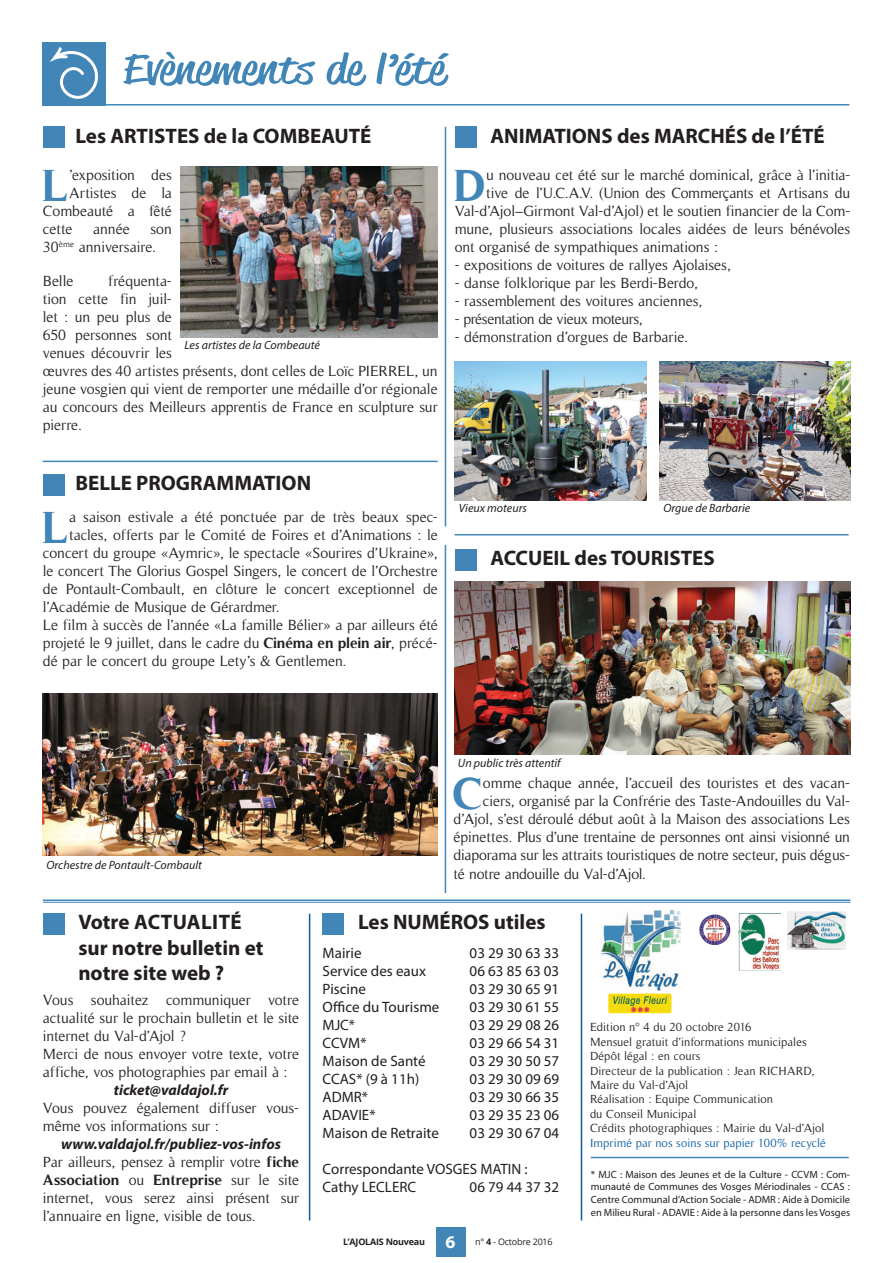
<style>
.page{position:relative;width:893px;height:1263px;background:#fff}
.page>*{position:absolute;margin:0;border:0;box-sizing:border-box;transform-origin:0 0}
.t1{font:700 45.45px "Timeless";color:#4186b7}
.t2{font:40.5px "Reklame Script";color:#4186b7;scale:1.5 1}
.t3{font:700 21px/25.2px "Myriad Pro";color:#231f20}
.t4{font:15px/18px "Timeless";letter-spacing:-.005em;color:#231f20}
.t5{font:15px/18px "Myriad Pro";color:#231f20}
.t6{font:italic 700 15px "Myriad Pro";color:#231f20}
.t7{font:15px "Timeless";letter-spacing:-.025em;color:#231f20}
.t8{font:12px/14.4px "Timeless";letter-spacing:.005em;color:#231f20}
.t9{font:italic 12px "Myriad Pro";color:#231f20}
.t10{font:12px "Timeless";letter-spacing:.005em;color:#0d5d9e}
.t11{font:10.5px/12.6px "Myriad Pro";color:#231f20;text-align:justify}
.t12{font:700 9px "Open Sans";letter-spacing:-.025em;color:#231f20}
.s1{font-weight:700}
.s2{font-family:"Myriad Pro";font-size:18px;color:#fff}
.s3{font-weight:400}
</style>
<div class="page">
<div style="left:436px;top:1227px;width:29px;height:29px;background:#4186b7"></div>
<hr style="left:43px;top:899px;width:807px;height:2px;background:#4186b7">
<hr style="left:43px;top:902px;width:807px;height:1px;background:#4186b7">
<div style="left:455px;top:549px;width:21px;height:22px;background:#4186b7"></div>
<div style="left:323px;top:914px;width:21px;height:21px;background:#4186b7"></div>
<div style="left:43px;top:914px;width:21px;height:21px;background:#4186b7"></div>
<hr style="left:581px;top:914px;width:1px;height:306px;background:#0d5d9e">
<hr style="left:309px;top:914px;width:1px;height:306px;background:#0d5d9e">
<hr style="left:591px;top:1157px;width:258px;height:1px;background:#4186b7">
<hr style="left:43px;top:461px;width:395px;height:1px;background:#4186b7">
<hr style="left:455px;top:534px;width:394px;height:1px;background:#4186b7">
<div style="left:455px;top:127px;width:21px;height:21px;background:#4186b7"></div>
<div style="left:44px;top:474px;width:21px;height:21px;background:#4186b7"></div>
<img style="left:42px;top:693px;width:396px;height:163px">
<hr style="left:445px;top:127px;width:1px;height:399px;background:#4186b7">
<hr style="left:445px;top:545px;width:1px;height:348px;background:#4186b7">
<hr style="left:106px;top:104px;width:743px;height:2px;background:#4186b7">
<div style="left:42px;top:42px;width:64px;height:64px;background:#4186b7"></div>
<svg style="left:51px;top:47px;width:47px;height:52px"></svg>
<div style="left:43px;top:127px;width:21px;height:21px;background:#4186b7"></div>
<img style="left:180px;top:166px;width:258px;height:172px">
<img style="left:455px;top:361px;width:191px;height:139px">
<img style="left:659px;top:361px;width:191px;height:139px">
<img style="left:600px;top:910px;width:80px;height:81px">
<div style="left:608px;top:994px;width:63px;height:19px;background:#f4db0d;border-radius:2px"></div>
<img style="left:613px;top:996px;width:55px;height:16px">
<img style="left:699px;top:914px;width:32px;height:31px">
<img style="left:739px;top:913px;width:41px;height:57px">
<img style="left:788px;top:912px;width:57px;height:37px">
<img style="left:455px;top:581px;width:395px;height:174px">
<h2 class="t2" style="left:123px;top:41px;width:216px">Evènements de l’été</h2>
<h3 class="t3" style="left:75px;top:122px;width:297px">Les ARTISTES de la COMBEAUTÉ</h3>
<h3 class="t3" style="left:490px;top:122px;width:336px">ANIMATIONS des MARCHÉS de l’ÉTÉ</h3>
<h1 class="t1" style="left:42px;top:159px;width:28px">L</h1>
<p class="t4" style="left:69px;top:166px;width:104px">’exposition des</p>
<p class="t4" style="left:69px;top:184px;width:104px">Artistes de la</p>
<p class="t4" style="left:43px;top:202px;width:130px">Combeauté a fêté</p>
<p class="t4" style="left:43px;top:220px;width:31px">cette</p>
<p class="t4" style="left:93px;top:220px;width:38px">année</p>
<p class="t4" style="left:43px;top:220px;width:130px;text-indent:107px">son<br>30<sup>ème</sup> anniversaire.</p>
<p class="t4" style="left:43px;top:272px;width:32px">Belle</p>
<p class="t4" style="left:43px;top:272px;width:396px;text-indent:65px">fréquenta-<br>tion cette fin juil-<br>let : un peu plus de<br>650 personnes sont<br>venues découvrir les<br>œuvres des 40 artistes présents, dont celles de Loïc PIERREL, un jeune vosgien qui vient de remporter une médaille d’or régionale au concours des Meilleurs apprentis de France en sculpture sur pierre.</p>
<p class="t9" style="left:185px;top:338px;width:137px">Les artistes de la Combeauté</p>
<h3 class="t3" style="left:75px;top:469px;width:237px">BELLE PROGRAMMATION</h3>
<h1 class="t1" style="left:42px;top:500px;width:28px">L</h1>
<p class="t4" style="left:69px;top:508px;width:370px">a saison estivale a été ponctuée par de très beaux spec-</p>
<p class="t4" style="left:69px;top:526px;width:370px">tacles, offerts par le Comité de Foires et d’Animations : le</p>
<p class="t4" style="left:43px;top:544px;width:396px">concert du groupe «Aymric», le spectacle «Sourires d’Ukraine»,</p>
<p class="t4" style="left:43px;top:562px;width:396px">le concert The Glorius Gospel Singers, le concert de l’Orchestre</p>
<p class="t4" style="left:43px;top:580px;width:396px">de Pontault-Combault, en clôture le concert exceptionnel de</p>
<p class="t4" style="left:43px;top:598px;width:238px">l’Académie de Musique de Gérardmer.</p>
<p class="t4" style="left:43px;top:616px;width:396px">Le film à succès de l’année «La famille Bélier» a par ailleurs été</p>
<p class="t4" style="left:43px;top:634px;width:396px">projeté le 9 juillet, dans le cadre du <span class="s1">Cinéma en plein air</span>, précé-</p>
<p class="t4" style="left:43px;top:652px;width:305px">dé par le concert du groupe Lety’s &amp; Gentlemen.</p>
<h1 class="t1" style="left:454px;top:159px;width:33px">D</h1>
<p class="t4" style="left:486px;top:166px;width:366px">u nouveau cet été sur le marché dominical, grâce à l’initia-</p>
<p class="t4" style="left:486px;top:184px;width:366px">tive de l’U.C.A.V. (Union des Commerçants et Artisans du</p>
<p class="t4" style="left:455px;top:202px;width:397px">Val-d’Ajol–Girmont Val-d’Ajol) et le soutien financier de la Com-</p>
<p class="t4" style="left:455px;top:220px;width:397px">mune, plusieurs associations locales aidées de leurs bénévoles</p>
<p class="t4" style="left:455px;top:238px;width:265px">ont organisé de sympathiques animations :</p>
<p class="t4" style="left:455px;top:256px;width:278px">- expositions de voitures de rallyes Ajolaises,</p>
<p class="t4" style="left:455px;top:274px;width:245px">- danse folklorique par les Berdi-Berdo,</p>
<p class="t4" style="left:455px;top:292px;width:249px">- rassemblement des voitures anciennes,</p>
<p class="t7" style="left:455px;top:311px;width:190px">- présentation de vieux moteurs,</p>
<p class="t4" style="left:455px;top:328px;width:235px">- démonstration d’orgues de Barbarie.</p>
<p class="t9" style="left:459px;top:501px;width:70px">Vieux moteurs</p>
<p class="t9" style="left:663px;top:501px;width:88px">Orgue de Barbarie</p>
<h3 class="t3" style="left:490px;top:545px;width:226px">ACCUEIL des TOURISTES</h3>
<p class="t9" style="left:46px;top:857px;width:157px">Orchestre de Pontault-Combault</p>
<p class="t9" style="left:458px;top:755px;width:104px">Un public très attentif</p>
<h1 class="t1" style="left:453px;top:767px;width:31px">C</h1>
<p class="t4" style="left:483px;top:774px;width:369px">omme chaque année, l’accueil des touristes et des vacan-</p>
<p class="t4" style="left:483px;top:792px;width:369px">ciers, organisé par la Confrérie des Taste-Andouilles du Val-</p>
<p class="t4" style="left:454px;top:810px;width:398px">d’Ajol, s’est déroulé début août à la Maison des associations Les</p>
<p class="t4" style="left:454px;top:828px;width:398px">épinettes. Plus d’une trentaine de personnes ont ainsi visionné un</p>
<p class="t4" style="left:454px;top:846px;width:398px">diaporama sur les attraits touristiques de notre secteur, puis dégus-</p>
<p class="t4" style="left:454px;top:864px;width:194px">té notre andouille du Val-d’Ajol.</p>
<h3 class="t3" style="left:78px;top:909px;width:165px">Votre ACTUALITÉ</h3>
<h3 class="t3" style="left:358px;top:909px;width:189px">Les NUMÉROS utiles</h3>
<h3 class="t3" style="left:78px;top:934px;width:187px">sur notre bulletin et notre site web ?</h3>
<p class="t5" style="left:323px;top:944px;width:40px">Mairie</p>
<p class="t5" style="left:470px;top:944px;width:91px">03 29 30 63 33</p>
<p class="t5" style="left:323px;top:962px;width:105px">Service des eaux</p>
<p class="t5" style="left:470px;top:962px;width:91px">06 63 85 63 03</p>
<p class="t5" style="left:323px;top:980px;width:45px">Piscine</p>
<p class="t5" style="left:470px;top:980px;width:91px">03 29 30 65 91</p>
<p class="t5" style="left:323px;top:998px;width:118px">Office du Tourisme</p>
<p class="t5" style="left:470px;top:998px;width:91px">03 29 30 61 55</p>
<p class="t5" style="left:323px;top:1016px;width:34px">MJC*</p>
<p class="t5" style="left:470px;top:1016px;width:91px">03 29 29 08 26</p>
<p class="t5" style="left:323px;top:1034px;width:45px">CCVM*</p>
<p class="t5" style="left:470px;top:1034px;width:91px">03 29 66 54 31</p>
<p class="t5" style="left:323px;top:1052px;width:105px">Maison de Santé</p>
<p class="t5" style="left:470px;top:1052px;width:91px">03 29 30 50 57</p>
<p class="t5" style="left:323px;top:1070px;width:98px">CCAS* (9 à 11h)</p>
<p class="t5" style="left:470px;top:1070px;width:91px">03 29 30 09 69</p>
<p class="t5" style="left:323px;top:1088px;width:47px">ADMR*</p>
<p class="t5" style="left:470px;top:1088px;width:91px">03 29 30 66 35</p>
<p class="t5" style="left:323px;top:1106px;width:54px">ADAVIE*</p>
<p class="t5" style="left:470px;top:1106px;width:91px">03 29 35 23 06</p>
<p class="t5" style="left:323px;top:1124px;width:118px">Maison de Retraite</p>
<p class="t5" style="left:470px;top:1124px;width:91px">03 29 30 67 04</p>
<p class="t5" style="left:323px;top:1160px;width:206px">Correspondante VOSGES MATIN :<br>Cathy LECLERC</p>
<p class="t4" style="left:43px;top:990px;width:258px">Vous souhaitez communiquer votre actualité sur le prochain bulletin et le site internet du Val-d’Ajol ?<br>Merci de nous envoyer votre texte, votre affiche, vos photographies par email à :</p>
<p class="t6" style="left:114px;top:1080px;width:116px">ticket@valdajol.fr</p>
<p class="t4" style="left:43px;top:1098px;width:258px">Vous pouvez également diffuser vous&shy;même vos informations sur :</p>
<p class="t6" style="left:61px;top:1134px;width:221px">www.valdajol.fr/publiez-vos-infos</p>
<p class="t4" style="left:43px;top:1152px;width:258px;text-align:justify">Par ailleurs, pensez à remplir votre <span class="s1">fiche Association</span> ou <span class="s1">Entreprise</span> sur le site internet, vous serez ainsi présent sur l’annuaire en ligne, visible de tous.</p>
<p class="t5" style="left:470px;top:1178px;width:91px">06 79 44 37 32</p>
<p class="t12" style="left:343px;top:1235px;width:211px">L’AJOLAIS Nouveau <span class="s2">6</span> <span class="s3">n°</span> 4 <span class="s3">- Octobre 2016</span></p>
<p class="t8" style="left:590px;top:1020px;width:236px">Edition n° 4 du 20 octobre 2016<br>Mensuel gratuit d’informations municipales Dépôt légal : en cours<br>Directeur de la publication : Jean RICHARD, Maire du Val-d’Ajol<br>Réalisation : Equipe Communication<br>du Conseil Municipal<br>Crédits photographiques : Mairie du Val-d’Ajol</p>
<p class="t10" style="left:590px;top:1136px;width:237px">Imprimé par nos soins sur papier 100% recyclé</p>
<p class="t11" style="left:591px;top:1168px;width:261px">* MJC : Maison des Jeunes et de la Culture - CCVM : Com&shy;munauté de Communes des Vosges Mériodinales - CCAS :<br>Centre Communal d’Action Sociale - ADMR : Aide à Domicile en Milieu Rural - ADAVIE : Aide à la personne dans les Vosges</p>
</div>
